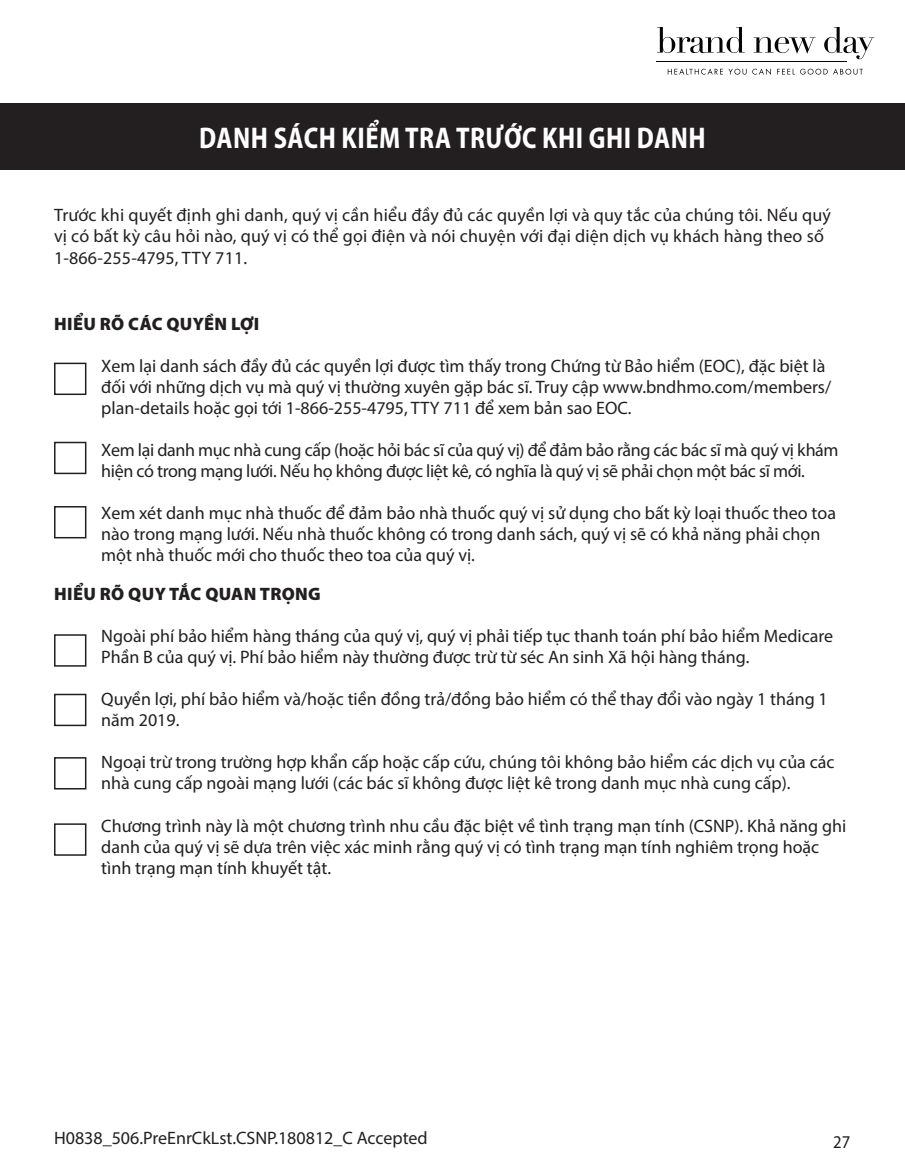
<style>
.page{position:relative;width:905px;height:1175px;background:#fff}
.page>*{position:absolute;margin:0;border:0;box-sizing:border-box;transform-origin:0 0}
.Centered_Body{font:700 semi-condensed 30px "Myriad Pro";letter-spacing:.02em;color:#fff;scale:.9 1}
.t1{font:18px/21px "Myriad Pro";color:#231f20}
.t2{font:18px/21px "Myriad Pro";letter-spacing:-.02em;color:#231f20}
.t3{font:900 18px "Myriad Pro";letter-spacing:.02em;color:#231f20}
.t4{font:semi-condensed 18px "Myriad Pro";color:#231f20}
</style>
<div class="page">
<div style="left:54px;top:362px;width:32px;height:33px;border:2px solid #231f20"></div>
<div style="left:54px;top:634px;width:32px;height:32px;border:2px solid #231f20"></div>
<div style="left:54px;top:442px;width:32px;height:32px;border:2px solid #231f20"></div>
<div style="left:54px;top:757px;width:32px;height:32px;border:2px solid #231f20"></div>
<div style="left:54px;top:693px;width:32px;height:33px;border:2px solid #231f20"></div>
<div style="left:54px;top:506px;width:32px;height:32px;border:2px solid #231f20"></div>
<div style="left:54px;top:823px;width:32px;height:32px;border:2px solid #231f20"></div>
<div style="left:0;top:103px;width:904px;height:67px;background:#231f20"></div>
<svg style="left:657px;top:27px;width:87px;height:26px"></svg>
<svg style="left:753px;top:37px;width:62px;height:17px"></svg>
<svg style="left:824px;top:27px;width:50px;height:32px"></svg>
<hr style="left:656px;top:61px;width:191px;height:1px;background:#040503">
<svg style="left:667px;top:69px;width:79px;height:6px"></svg>
<svg style="left:752px;top:69px;width:19px;height:6px"></svg>
<svg style="left:777px;top:69px;width:17px;height:5px"></svg>
<svg style="left:800px;top:69px;width:27px;height:6px"></svg>
<svg style="left:833px;top:69px;width:29px;height:6px"></svg>
<p class="Centered_Body" style="left:199px;top:119px;width:564px">DANH SÁCH KIỂM TRA TRƯỚC KHI GHI DANH</p>
<p class="t1" style="left:54px;top:203px;width:778px;line-height:21.6px">Trước khi quyết định ghi danh, quý vị cần hiểu đầy đủ các quyền lợi và quy tắc của chúng tôi. Nếu quý vị có bất kỳ câu hỏi nào, quý vị có thể gọi điện và nói chuyện với đại diện dịch vụ khách hàng theo số<br>1-866-255-4795, TTY 711.</p>
<p class="t3" style="left:54px;top:312px;width:206px">HIỂU RÕ CÁC QUYỀ N LỢI</p>
<p class="t1" style="left:101px;top:355px;width:731px">Xem lại danh sách đầy đủ các quyền lợi được tìm thấy trong Chứng từ Bảo hiểm (EOC), đặc biệt là đối với những dịch vụ mà quý vị thường xuyên gặp bác sĩ. Truy cập www.bndhmo.com/members/ plan-details hoặc gọi tới 1-866-255-4795, TTY 711 để xem bản sao EOC.</p>
<p class="t2" style="left:101px;top:439px;width:738px">Xem lại danh mục nhà cung cấp (hoặc hỏi bác sĩ của quý vị) để đảm bảo rằng các bác sĩ mà quý vị khám hiện có trong mạng lưới. Nếu họ không được liệt kê, có nghĩa là quý vị sẽ phải chọn một bác sĩ mới.</p>
<p class="t1" style="left:101px;top:502px;width:736px">Xem xét danh mục nhà thuốc để đảm bảo nhà thuốc quý vị sử dụng cho bất kỳ loại thuốc theo toa nào trong mạng lưới. Nếu nhà thuốc không có trong danh sách, quý vị sẽ có khả năng phải chọn một nhà thuốc mới cho thuốc theo toa của quý vị.</p>
<p class="t3" style="left:54px;top:582px;width:268px">HIỂU RÕ QUY TẮC QUAN TRỌNG</p>
<p class="t1" style="left:101px;top:625px;width:733px">Ngoài phí bảo hiểm hàng tháng của quý vị, quý vị phải tiếp tục thanh toán phí bảo hiểm Medicare<br>Phần B của quý vị. Phí bảo hiểm này thường được trừ từ séc An sinh Xã hội hàng tháng.</p>
<p class="t1" style="left:101px;top:688px;width:728px">Quyền lợi, phí bảo hiểm và/hoặc tiền đồng trả/đồng bảo hiểm có thể thay đổi vào ngày 1 tháng 1 năm 2019.</p>
<p class="t1" style="left:101px;top:751px;width:734px">Ngoại trừ trong trường hợp khẩn cấp hoặc cấp cứu, chúng tôi không bảo hiểm các dịch vụ của các nhà cung cấp ngoài mạng lưới (các bác sĩ không được liệt kê trong danh mục nhà cung cấp).</p>
<p class="t1" style="left:101px;top:814px;width:746px">Chương trình này là một chương trình nhu cầu đặc biệt về tình trạng mạn tính (CSNP). Khả năng ghi danh của quý vị sẽ dựa trên việc xác minh rằng quý vị có tình trạng mạn tính nghiêm trọng hoặc tình trạng mạn tính khuyết tật.</p>
<p class="t1" style="left:54px;top:1127px;width:375px">H0838_506.PreEnrCkLst.CSNP.180812_C Accepted</p>
<p class="t4" style="left:833px;top:1131px;width:19px">27</p>
</div>
